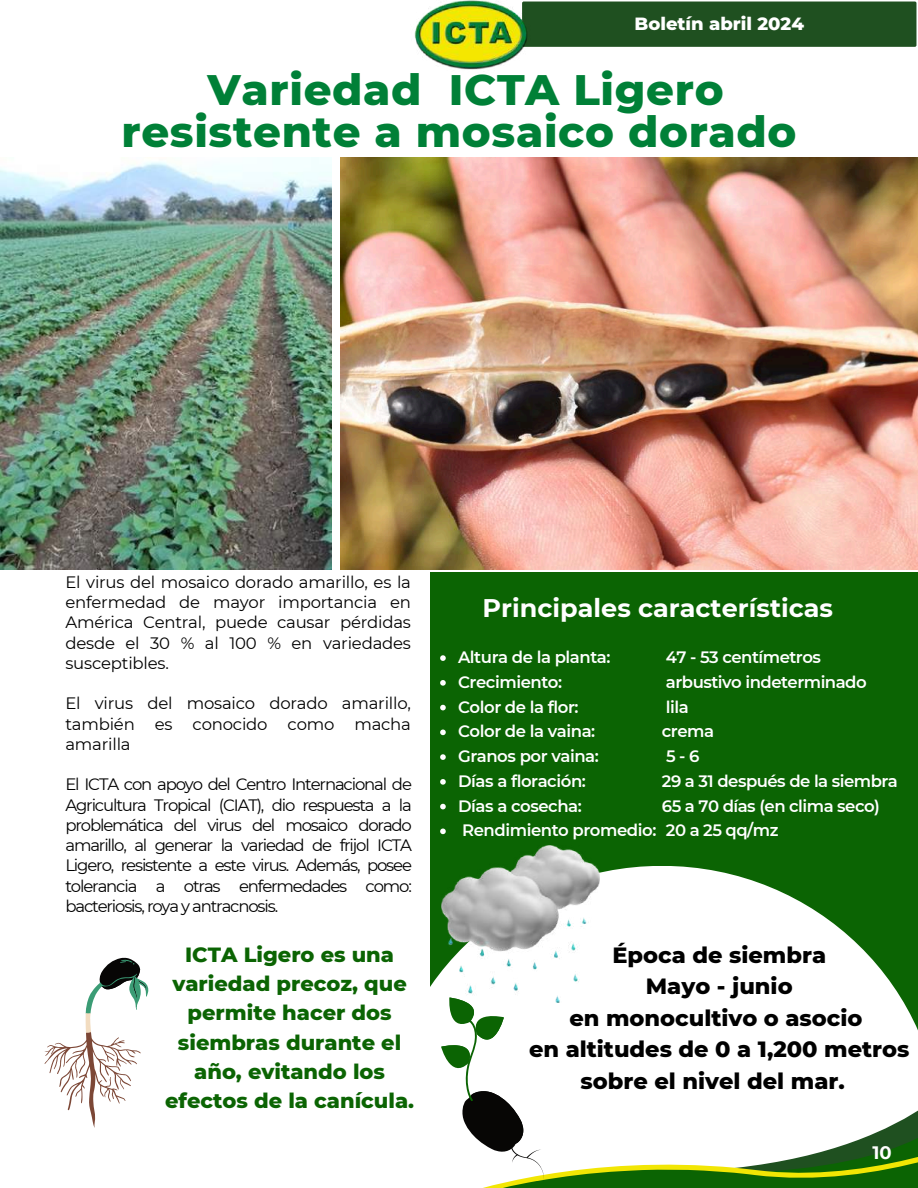
<style>
.page{position:relative;width:918px;height:1188px;background:#fff}
.page>*{position:absolute;margin:0;border:0;box-sizing:border-box;transform-origin:0 0}
.t1{font:800 43.5px/41.7px "Montserrat";letter-spacing:.015em;color:#008037;text-align:center}
.t2{font:700 25.5px "Montserrat";color:#fff}
.t3{font:800 22.5px/31.5px "Montserrat";color:#000;text-align:center}
.t4{font:800 21px/29.2px "Montserrat";color:#0b6403;text-align:center}
.t5{font:800 18px "Montserrat";color:#fff}
.t6{font:700 18px "Montserrat";color:#fff}
.t7{font:16.5px/20.2px "Montserrat";letter-spacing:-.01em;color:#000;text-align:justify}
.t8{font:600 16.5px/24.8px "Montserrat";letter-spacing:-.025em;color:#fff}
</style>
<div class="page">
<div style="left:530px;top:1px;width:387px;height:46px;background:#1f5020"></div>
<img style="left:414px;top:0;width:116px;height:70px">
<div style="left:430px;top:572px;width:488px;height:616px;background:#0b6403"></div>
<svg style="left:430px;top:866px;width:471px;height:322px;fill:#fff"></svg>
<img style="left:441px;top:845px;width:159px;height:153px">
<svg style="left:44px;top:958px;width:105px;height:170px"></svg>
<svg style="left:436px;top:998px;width:482px;height:190px;background:#d9e3d2"></svg>
<img style="left:340px;top:157px;width:578px;height:412px">
<img style="left:0;top:157px;width:331px;height:412px">
<svg style="left:440px;top:655px;width:6px;height:6px"></svg>
<svg style="left:440px;top:680px;width:6px;height:6px"></svg>
<svg style="left:440px;top:705px;width:6px;height:5px"></svg>
<svg style="left:440px;top:730px;width:6px;height:5px"></svg>
<svg style="left:440px;top:754px;width:6px;height:6px"></svg>
<svg style="left:440px;top:779px;width:6px;height:6px"></svg>
<svg style="left:440px;top:804px;width:6px;height:5px"></svg>
<svg style="left:440px;top:829px;width:6px;height:5px"></svg>
<p class="t5" style="left:634px;top:12px;width:171px">Boletín abril 2024</p>
<h1 class="t1" style="left:121px;top:69px;width:677px">Variedad ICTA Ligero resistente a mosaico dorado</h1>
<p class="t7" style="left:65px;top:572px;width:347px">El virus del mosaico dorado amarillo, es la enfermedad de mayor importancia en América Central, puede causar pérdidas desde el 30 % al 100 % en variedades susceptibles.</p>
<p class="t7" style="left:65px;top:693px;width:347px">El virus del mosaico dorado amarillo, también es conocido como macha amarilla</p>
<p class="t7" style="left:65px;top:774px;width:348px">El ICTA con apoyo del Centro Internacional de Agricultura Tropical (CIAT), dio respuesta a la problemática del virus del mosaico dorado amarillo, al generar la variedad de frijol ICTA Ligero, resistente a este virus. Además, posee tolerancia a otras enfermedades como: bacteriosis, roya y antracnosis.</p>
<p class="t4" style="left:165px;top:940px;width:251px">ICTA Ligero es una variedad precoz, que permite hacer dos siembras durante el año, evitando los efectos de la canícula.</p>
<h2 class="t2" style="left:483px;top:593px;width:352px">Principales características</h2>
<p class="t8" style="left:458px;top:645px;width:200px">Altura de la planta:<br>Crecimiento:<br>Color de la flor:<br>Color de la vaina:<br>Granos por vaina:<br>Días a floración:<br>Días a cosecha:<br>Rendimiento promedio:</p>
<p class="t8" style="left:662px;top:645px;width:238px">47 - 53 centímetros<br>arbustivo indeterminado<br>lila<br>crema<br>5-6<br>29 a 31 después de la siembra<br>65 a 70 días (en clima seco)<br>20 a 25 qq/mz</p>
<h3 class="t3" style="left:529px;top:939px;width:382px">Época de siembra<br>Mayo - junio<br>en monocultivo o asocio<br>en altitudes de 0 a 1,200 metros sobre el nivel del mar.</h3>
<p class="t6" style="left:872px;top:1141px;width:21px">10</p>
</div>
